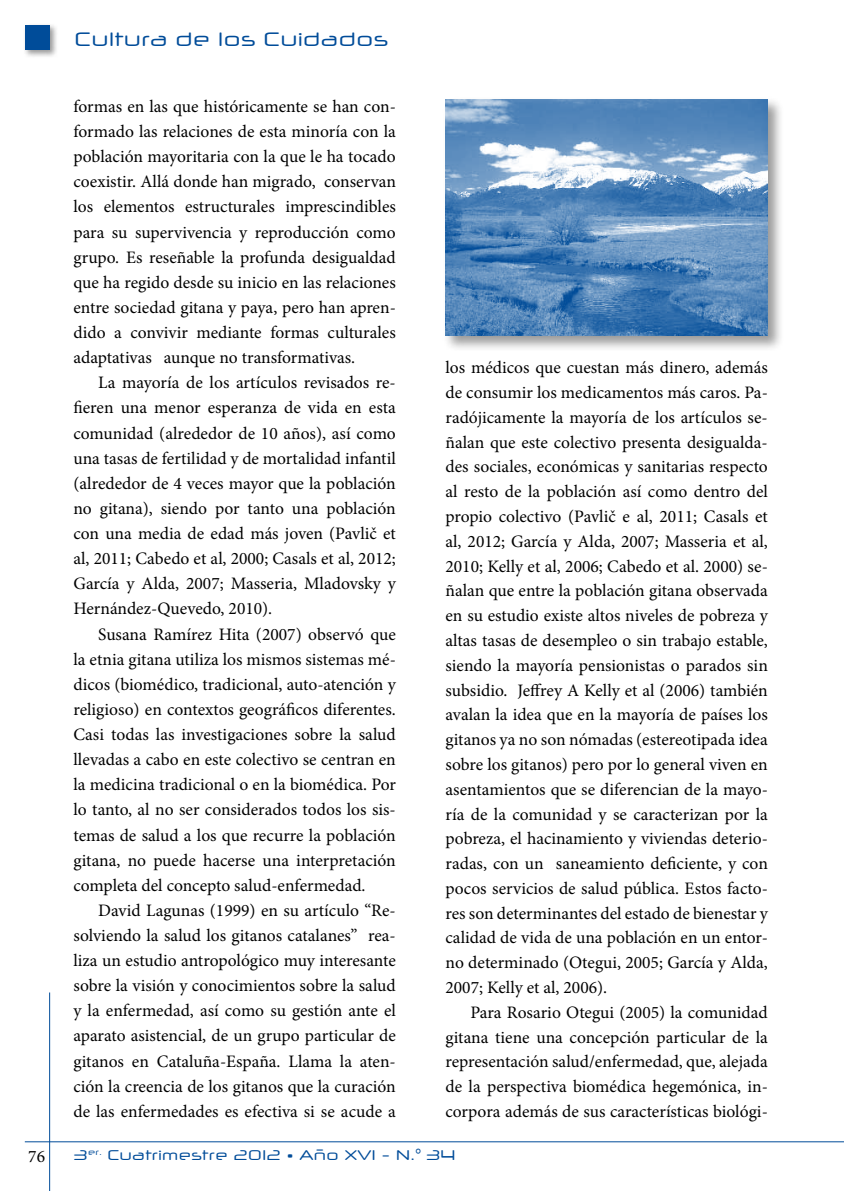
<style>
.page{position:relative;width:844px;height:1191px;background:#fff}
.page>*{position:absolute;margin:0;border:0;box-sizing:border-box;transform-origin:0 0}
.t1{font:19.25px "Neuropol X Free";color:#004c99}
.t2{font:17.5px/24.8px "Minion Pro";color:#000;text-align:justify}
.t3{font:14px "Neuropol X Free";color:#004c99}
</style>
<div class="page">
<hr style="left:49px;top:992px;width:1px;height:199px;background:#004c99">
<hr style="left:25px;top:1141px;width:818px;height:1px;background:#004c99">
<div style="left:23px;top:23px;width:36px;height:36px;background:#000;opacity:.4"></div>
<div style="left:25px;top:25px;width:25px;height:25px;background:#004c99"></div>
<div style="left:442px;top:97px;width:342px;height:255px;background:#000;opacity:.4"></div>
<img style="left:445px;top:99px;width:322px;height:236px">
<p class="t2" style="left:28px;top:1144px;width:18px">76</p>
<p class="t1" style="left:74px;top:27px;width:315px">Cultura de los Cuidados</p>
<p class="t2" style="left:73px;top:94px;width:324px">formas en las que históricamente se han con&shy;formado las relaciones de esta minoría con la población mayoritaria con la que le ha tocado coexistir. Allá donde han migrado, conservan los elementos estructurales imprescindibles para su supervivencia y reproducción como grupo. Es reseñable la profunda desigualdad que ha regido desde su inicio en las relaciones entre sociedad gitana y paya, pero han apren&shy;dido a convivir mediante formas culturales adaptativas aunque no transformativas.</p>
<p class="t2" style="left:73px;top:370px;width:324px;text-indent:25px">La mayoría de los artículos revisados re&shy;fieren una menor esperanza de vida en esta comunidad (alrededor de 10 años), así como una tasas de fertilidad y de mortalidad infantil (alrededor de 4 veces mayor que la población no gitana), siendo por tanto una población con una media de edad más joven (Pavlič et al, 2011; Cabedo et al, 2000; Casals et al, 2012; García y Alda, 2007; Masseria, Mladovsky y Hernández-Quevedo, 2010).</p>
<p class="t2" style="left:73px;top:621px;width:324px;text-indent:25px">Susana Ramírez Hita (2007) observó que la etnia gitana utiliza los mismos sistemas mé&shy;dicos (biomédico, tradicional, auto-atención y religioso) en contextos geográficos diferentes.<br>Casi todas las investigaciones sobre la salud llevadas a cabo en este colectivo se centran en la medicina tradicional o en la biomédica. Por lo tanto, al no ser considerados todos los sis&shy;temas de salud a los que recurre la población gitana, no puede hacerse una interpretación completa del concepto salud-enfermedad.</p>
<p class="t2" style="left:73px;top:897px;width:324px;text-indent:25px">David Lagunas (1999) en su artículo “Re&shy;solviendo la salud los gitanos catalanes” rea&shy;liza un estudio antropológico muy interesante sobre la visión y conocimientos sobre la salud y la enfermedad, así como su gestión ante el aparato asistencial, de un grupo particular de gitanos en Cataluña-España. Llama la aten&shy;ción la creencia de los gitanos que la curación de las enfermedades es efectiva si se acude a</p>
<p class="t2" style="left:445px;top:355px;width:324px">los médicos que cuestan más dinero, además de consumir los medicamentos más caros. Pa&shy;radójicamente la mayoría de los artículos se&shy;ñalan que este colectivo presenta desigualda&shy;des sociales, económicas y sanitarias respecto al resto de la población así como dentro del propio colectivo (Pavlič e al, 2011; Casals et al, 2012; García y Alda, 2007; Masseria et al, 2010; Kelly et al, 2006; Cabedo et al. 2000) se&shy;ñalan que entre la población gitana observada en su estudio existe altos niveles de pobreza y altas tasas de desempleo o sin trabajo estable, siendo la mayoría pensionistas o parados sin subsidio. Jeffrey A Kelly et al (2006) también avalan la idea que en la mayoría de países los gitanos ya no son nómadas (estereotipada idea sobre los gitanos) pero por lo general viven en asentamientos que se diferencian de la mayo&shy;ría de la comunidad y se caracterizan por la pobreza, el hacinamiento y viviendas deterio&shy;radas, con un saneamiento deficiente, y con pocos servicios de salud pública. Estos facto&shy;res son determinantes del estado de bienestar y calidad de vida de una población en un entor&shy;no determinado (Otegui, 2005; García y Alda, 2007; Kelly et al, 2006).</p>
<p class="t2" style="left:445px;top:1000px;width:324px;text-indent:25px">Para Rosario Otegui (2005) la comunidad gitana tiene una concepción particular de la representación salud/enfermedad, que, alejada de la perspectiva biomédica hegemónica, in&shy;corpora además de sus características biológi-</p>
<p class="t3" style="left:74px;top:1146px;width:383px">3<sup>er.</sup> Cuatrimestre 2012 • Año XVI - N.° 34</p>
</div>
